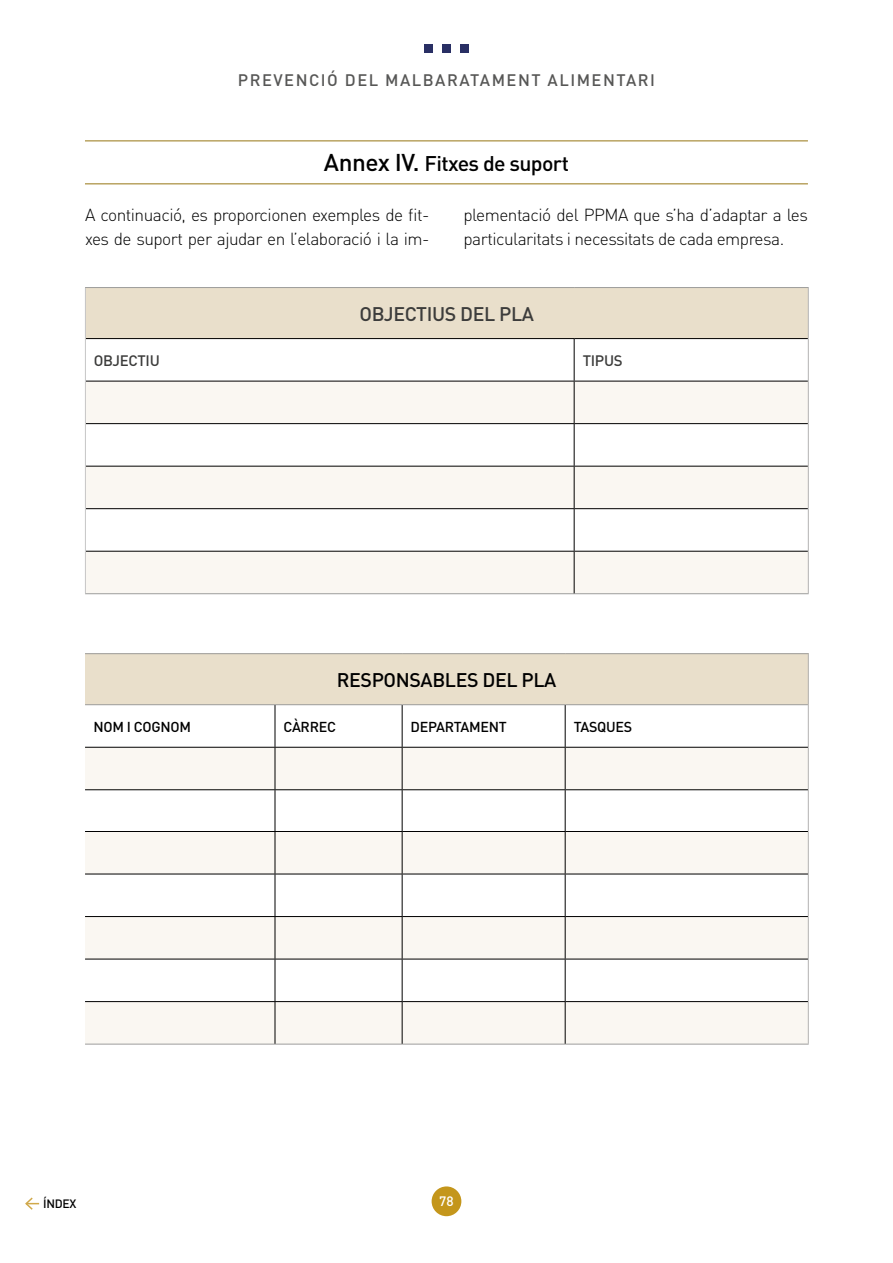
<style>
.page{position:relative;width:893px;height:1263px;background:#fff}
.page>*{position:absolute;margin:0;border:0;box-sizing:border-box;transform-origin:0 0}
.t1{font:500 21px "DIN";letter-spacing:-.03em;color:#000}
.t2{font:500 19.5px "DIN";letter-spacing:-.02em;color:#000}
.t3{font:500 19.5px "DIN";letter-spacing:-.02em;color:#3c3c3b}
.t4{font:300 17.25px/24px "DIN";letter-spacing:-.03em;color:#000}
.t5{font:500 16.5px "DIN";letter-spacing:.09em;color:#575756}
.t6{font:500 15px "DIN";letter-spacing:-.02em;color:#3c3c3b}
.t7{font:500 14.25px "DIN";letter-spacing:-.02em;color:#000}
.t8{font:500 13.5px "DIN";color:#fff}
.t9{font:500 12px "DIN";letter-spacing:-.02em;color:#000}
.s1{font-size:24px}
</style>
<div class="page">
<div style="left:432px;top:1186px;width:29px;height:30px;background:#c4961b;border-radius:50%"></div>
<div style="left:424px;top:44px;width:8px;height:9px;background:#292f64"></div>
<div style="left:442px;top:44px;width:9px;height:9px;background:#292f64"></div>
<div style="left:461px;top:44px;width:8px;height:9px;background:#292f64"></div>
<svg style="left:25px;top:1197px;width:14px;height:13px"></svg>
<hr style="left:85px;top:141px;width:723px;height:1px;background:#967513">
<hr style="left:85px;top:184px;width:723px;height:1px;background:#967513">
<div style="left:85px;top:288px;width:723px;height:51px;background:#e9dfcb"></div>
<svg style="left:86px;top:382px;width:722px;height:211px;fill:#faf7f2"></svg>
<hr style="left:85px;top:287px;width:489px;height:1px;background:#9d9d9c">
<hr style="left:574px;top:287px;width:235px;height:1px;background:#9d9d9c">
<hr style="left:85px;top:593px;width:489px;height:1px;background:#9d9d9c">
<hr style="left:574px;top:593px;width:235px;height:1px;background:#9d9d9c">
<hr style="left:86px;top:338px;width:488px;height:1px;background:#000">
<hr style="left:574px;top:338px;width:234px;height:1px;background:#000">
<hr style="left:574px;top:339px;width:1px;height:42px;background:#000">
<hr style="left:86px;top:381px;width:488px;height:1px;background:#000">
<hr style="left:574px;top:381px;width:234px;height:1px;background:#000">
<hr style="left:574px;top:381px;width:1px;height:42px;background:#000">
<hr style="left:86px;top:423px;width:488px;height:1px;background:#000">
<hr style="left:574px;top:423px;width:234px;height:1px;background:#000">
<hr style="left:574px;top:424px;width:1px;height:42px;background:#000">
<hr style="left:86px;top:466px;width:488px;height:1px;background:#000">
<hr style="left:574px;top:466px;width:234px;height:1px;background:#000">
<hr style="left:574px;top:466px;width:1px;height:42px;background:#000">
<hr style="left:86px;top:508px;width:488px;height:1px;background:#000">
<hr style="left:574px;top:508px;width:234px;height:1px;background:#000">
<hr style="left:574px;top:509px;width:1px;height:42px;background:#000">
<hr style="left:86px;top:551px;width:488px;height:1px;background:#000">
<hr style="left:574px;top:551px;width:234px;height:1px;background:#000">
<hr style="left:574px;top:552px;width:1px;height:41px;background:#000">
<hr style="left:85px;top:288px;width:1px;height:51px;background:#c6c6c6">
<hr style="left:85px;top:339px;width:1px;height:42px;background:#c6c6c6">
<hr style="left:85px;top:381px;width:1px;height:43px;background:#c6c6c6">
<hr style="left:85px;top:424px;width:1px;height:42px;background:#c6c6c6">
<hr style="left:85px;top:466px;width:1px;height:43px;background:#c6c6c6">
<hr style="left:85px;top:509px;width:1px;height:42px;background:#c6c6c6">
<hr style="left:85px;top:551px;width:1px;height:42px;background:#c6c6c6">
<hr style="left:808px;top:288px;width:1px;height:51px;background:#b3b2b2">
<hr style="left:808px;top:339px;width:1px;height:42px;background:#b3b2b2">
<hr style="left:808px;top:381px;width:1px;height:43px;background:#b3b2b2">
<hr style="left:808px;top:424px;width:1px;height:42px;background:#b3b2b2">
<hr style="left:808px;top:466px;width:1px;height:43px;background:#b3b2b2">
<hr style="left:808px;top:509px;width:1px;height:42px;background:#b3b2b2">
<hr style="left:808px;top:551px;width:1px;height:42px;background:#b3b2b2">
<div style="left:85px;top:654px;width:723px;height:51px;background:#e9dfcb"></div>
<svg style="left:85px;top:748px;width:723px;height:296px;fill:#faf7f2"></svg>
<hr style="left:85px;top:704px;width:190px;height:1px;background:#9d9d9c">
<hr style="left:275px;top:704px;width:127px;height:1px;background:#9d9d9c">
<hr style="left:402px;top:704px;width:163px;height:1px;background:#9d9d9c">
<hr style="left:565px;top:704px;width:243px;height:1px;background:#9d9d9c">
<hr style="left:85px;top:653px;width:190px;height:1px;background:#9d9d9c">
<hr style="left:275px;top:653px;width:127px;height:1px;background:#9d9d9c">
<hr style="left:402px;top:653px;width:163px;height:1px;background:#9d9d9c">
<hr style="left:565px;top:653px;width:244px;height:1px;background:#9d9d9c">
<hr style="left:85px;top:1044px;width:190px;height:1px;background:#9d9d9c">
<hr style="left:275px;top:1044px;width:127px;height:1px;background:#9d9d9c">
<hr style="left:402px;top:1044px;width:163px;height:1px;background:#9d9d9c">
<hr style="left:565px;top:1044px;width:244px;height:1px;background:#9d9d9c">
<hr style="left:808px;top:654px;width:1px;height:51px;background:#b3b2b2">
<hr style="left:808px;top:705px;width:1px;height:42px;background:#b3b2b2">
<hr style="left:808px;top:747px;width:1px;height:43px;background:#b3b2b2">
<hr style="left:808px;top:790px;width:1px;height:41px;background:#b3b2b2">
<hr style="left:808px;top:831px;width:1px;height:43px;background:#b3b2b2">
<hr style="left:808px;top:874px;width:1px;height:42px;background:#b3b2b2">
<hr style="left:808px;top:916px;width:1px;height:43px;background:#b3b2b2">
<hr style="left:808px;top:959px;width:1px;height:42px;background:#b3b2b2">
<hr style="left:808px;top:1001px;width:1px;height:43px;background:#b3b2b2">
<hr style="left:275px;top:705px;width:1px;height:42px;background:#000">
<hr style="left:402px;top:705px;width:1px;height:42px;background:#000">
<hr style="left:565px;top:705px;width:1px;height:42px;background:#000">
<hr style="left:85px;top:747px;width:190px;height:1px;background:#000">
<hr style="left:275px;top:747px;width:127px;height:1px;background:#000">
<hr style="left:275px;top:748px;width:1px;height:41px;background:#000">
<hr style="left:402px;top:747px;width:163px;height:1px;background:#000">
<hr style="left:402px;top:748px;width:1px;height:41px;background:#000">
<hr style="left:565px;top:747px;width:243px;height:1px;background:#000">
<hr style="left:565px;top:748px;width:1px;height:41px;background:#000">
<hr style="left:85px;top:789px;width:190px;height:1px;background:#000">
<hr style="left:275px;top:789px;width:127px;height:1px;background:#000">
<hr style="left:275px;top:790px;width:1px;height:41px;background:#000">
<hr style="left:402px;top:789px;width:163px;height:1px;background:#000">
<hr style="left:402px;top:790px;width:1px;height:41px;background:#000">
<hr style="left:565px;top:789px;width:243px;height:1px;background:#000">
<hr style="left:565px;top:790px;width:1px;height:41px;background:#000">
<hr style="left:85px;top:831px;width:190px;height:1px;background:#000">
<hr style="left:275px;top:831px;width:127px;height:1px;background:#000">
<hr style="left:275px;top:832px;width:1px;height:42px;background:#000">
<hr style="left:402px;top:831px;width:163px;height:1px;background:#000">
<hr style="left:402px;top:832px;width:1px;height:42px;background:#000">
<hr style="left:565px;top:831px;width:243px;height:1px;background:#000">
<hr style="left:565px;top:832px;width:1px;height:42px;background:#000">
<hr style="left:85px;top:874px;width:190px;height:1px;background:#000">
<hr style="left:275px;top:874px;width:127px;height:1px;background:#000">
<hr style="left:275px;top:874px;width:1px;height:42px;background:#000">
<hr style="left:402px;top:874px;width:163px;height:1px;background:#000">
<hr style="left:402px;top:874px;width:1px;height:42px;background:#000">
<hr style="left:565px;top:874px;width:243px;height:1px;background:#000">
<hr style="left:565px;top:874px;width:1px;height:42px;background:#000">
<hr style="left:85px;top:916px;width:190px;height:1px;background:#000">
<hr style="left:275px;top:916px;width:127px;height:1px;background:#000">
<hr style="left:275px;top:917px;width:1px;height:42px;background:#000">
<hr style="left:402px;top:916px;width:163px;height:1px;background:#000">
<hr style="left:402px;top:917px;width:1px;height:42px;background:#000">
<hr style="left:565px;top:916px;width:243px;height:1px;background:#000">
<hr style="left:565px;top:917px;width:1px;height:42px;background:#000">
<hr style="left:85px;top:959px;width:190px;height:1px;background:#000">
<hr style="left:275px;top:959px;width:127px;height:1px;background:#000">
<hr style="left:275px;top:959px;width:1px;height:42px;background:#000">
<hr style="left:402px;top:959px;width:163px;height:1px;background:#000">
<hr style="left:402px;top:959px;width:1px;height:42px;background:#000">
<hr style="left:565px;top:959px;width:243px;height:1px;background:#000">
<hr style="left:565px;top:959px;width:1px;height:42px;background:#000">
<hr style="left:85px;top:1001px;width:190px;height:1px;background:#000">
<hr style="left:275px;top:1001px;width:127px;height:1px;background:#000">
<hr style="left:275px;top:1002px;width:1px;height:42px;background:#000">
<hr style="left:402px;top:1001px;width:163px;height:1px;background:#000">
<hr style="left:402px;top:1002px;width:1px;height:42px;background:#000">
<hr style="left:565px;top:1001px;width:243px;height:1px;background:#000">
<hr style="left:565px;top:1002px;width:1px;height:42px;background:#000">
<p class="t5" style="left:238px;top:69px;width:419px">PREVENCIÓ DEL MALBARATAMENT ALIMENTARI</p>
<p class="t1" style="left:324px;top:150px;width:246px"><span class="s1">Annex IV.</span> Fitxes de suport</p>
<p class="t4" style="left:85px;top:202px;width:346px">A continuació, es proporcionen exemples de fit&shy;xes de suport per ajudar en l’elaboració i la im-</p>
<p class="t4" style="left:463px;top:202px;width:346px">plementació del PPMA que s’ha d’adaptar a les particularitats i necessitats de cada empresa.</p>
<p class="t3" style="left:360px;top:302px;width:176px">OBJECTIUS DEL PLA</p>
<p class="t6" style="left:94px;top:351px;width:67px">OBJECTIU</p>
<p class="t6" style="left:583px;top:351px;width:42px">TIPUS</p>
<p class="t2" style="left:337px;top:668px;width:221px">RESPONSABLES DEL PLA</p>
<p class="t7" style="left:94px;top:718px;width:99px">NOM I COGNOM</p>
<p class="t7" style="left:283px;top:718px;width:54px">CÀRREC</p>
<p class="t7" style="left:411px;top:718px;width:98px">DEPARTAMENT</p>
<p class="t7" style="left:574px;top:718px;width:60px">TASQUES</p>
<p class="t9" style="left:43px;top:1196px;width:35px">ÍNDEX</p>
<p class="t8" style="left:439px;top:1193px;width:16px">78</p>
</div>
